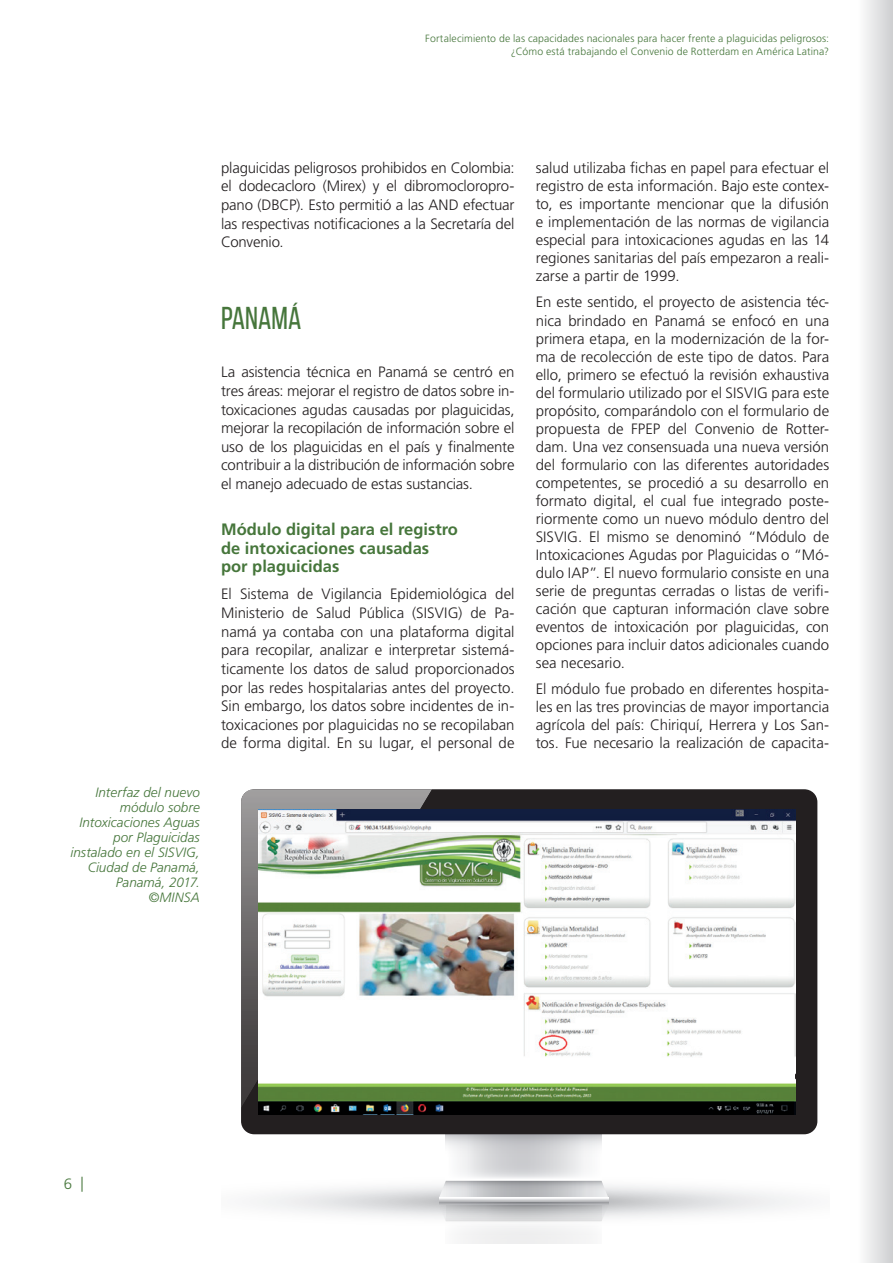
<style>
.page{position:relative;width:893px;height:1263px;background:#fff}
.page>*{position:absolute;margin:0;border:0;box-sizing:border-box;transform-origin:0 0}
.t1{font:31.5px "Bebas Neue";color:#46763b}
.t2{font:700 16.5px "Frutiger LT Std";color:#46763b}
.t3{font:300 15px/18px "Frutiger LT Std";letter-spacing:-.005em;color:#231f20;text-align:justify}
.t4{font:300 15px "Frutiger LT Std";color:#46763b}
.didascalie{font:italic 300 13.5px/15px "Frutiger LT Std";letter-spacing:.005em;color:#46763b;text-align:right}
.t5{font:300 10.5px/13.5px "Frutiger LT Std";letter-spacing:.01em;color:#46763b;text-align:right}
</style>
<div class="page">
<svg style="left:257px;top:1144px;width:541px;height:100px"></svg>
<svg style="left:446px;top:1134px;width:155px;height:47px"></svg>
<svg style="left:439px;top:1181px;width:169px;height:17px"></svg>
<svg style="left:446px;top:1181px;width:155px;height:17px;background:#c3c4c7"></svg>
<svg style="left:439px;top:1198px;width:169px;height:3px"></svg>
<div style="left:241px;top:789px;width:576px;height:345px;background:#231f20"></div>
<svg style="left:241px;top:789px;width:191px;height:319px;background:#807f80"></svg>
<img style="left:259px;top:810px;width:536px;height:304px">
<div style="left:850px;top:0;width:43px;height:1263px;background:linear-gradient(to right,#fff,#cfd0d2)"></div>
<p class="t5" style="left:425px;top:32px;width:405px">Fortalecimiento de las capacidades nacionales para hacer frente a plaguicidas peligrosos: ¿Cómo está trabajando el Convenio de Rotterdam en América Latina?</p>
<p class="t3" style="left:221px;top:159px;width:295px;line-height:18.6px">plaguicidas peligrosos prohibidos en Colombia: el dodecacloro (Mirex) y el dibromocloropro&shy;pano (DBCP). Esto permitió a las AND efectuar las respectivas notificaciones a la Secretaría del Convenio.</p>
<p class="didascalie" style="left:70px;top:785px;width:131px">Interfaz del nuevo módulo sobre<br>Intoxicaciones Aguas por Plaguicidas instalado en el SISVIG,<br>Ciudad de Panamá,<br>Panamá, 2017. ©MINSA</p>
<p class="t1" style="left:221px;top:301px;width:82px">PANAMá</p>
<p class="t3" style="left:221px;top:363px;width:295px;line-height:18.6px">La asistencia técnica en Panamá se centró en tres áreas: mejorar el registro de datos sobre in&shy;toxicaciones agudas causadas por plaguicidas, mejorar la recopilación de información sobre el uso de los plaguicidas en el país y finalmente contribuir a la distribución de información sobre el manejo adecuado de estas sustancias.</p>
<p class="t2" style="left:221px;top:519px;width:238px">Módulo digital para el registro</p>
<p class="t2" style="left:221px;top:538px;width:210px">de intoxicaciones causadas</p>
<p class="t2" style="left:221px;top:557px;width:120px">por plaguicidas</p>
<p class="t3" style="left:221px;top:585px;width:295px;line-height:18.6px">El Sistema de Vigilancia Epidemiológica del Ministerio de Salud Pública (SISVIG) de Pa&shy;namá ya contaba con una plataforma digital para recopilar, analizar e interpretar sistemá&shy;ticamente los datos de salud proporcionados por las redes hospitalarias antes del proyecto.<br>Sin embargo, los datos sobre incidentes de in&shy;toxicaciones por plaguicidas no se recopilaban de forma digital. En su lugar, el personal de</p>
<p class="t3" style="left:536px;top:159px;width:295px">salud utilizaba fichas en papel para efectuar el registro de esta información. Bajo este contex&shy;to, es importante mencionar que la difusión e implementación de las normas de vigilancia especial para intoxicaciones agudas en las 14 regiones sanitarias del país empezaron a reali&shy;zarse a partir de 1999.</p>
<p class="t3" style="left:536px;top:293px;width:295px">En este sentido, el proyecto de asistencia téc&shy;nica brindado en Panamá se enfocó en una primera etapa, en la modernización de la for&shy;ma de recolección de este tipo de datos. Para ello, primero se efectuó la revisión exhaustiva del formulario utilizado por el SISVIG para este propósito, comparándolo con el formulario de propuesta de FPEP del Convenio de Rotter&shy;dam. Una vez consensuada una nueva versión del formulario con las diferentes autoridades competentes, se procedió a su desarrollo en formato digital, el cual fue integrado poste&shy;riormente como un nuevo módulo dentro del SISVIG. El mismo se denominó “Módulo de Intoxicaciones Agudas por Plaguicidas o “Mó&shy;dulo IAP”. El nuevo formulario consiste en una serie de preguntas cerradas o listas de verifi&shy;cación que capturan información clave sobre eventos de intoxicación por plaguicidas, con opciones para incluir datos adicionales cuando sea necesario.</p>
<p class="t3" style="left:536px;top:680px;width:295px">El módulo fue probado en diferentes hospita&shy;les en las tres provincias de mayor importancia agrícola del país: Chiriquí, Herrera y Los San&shy;tos. Fue necesario la realización de capacita-</p>
<p class="t4" style="left:64px;top:1175px;width:22px">6 |</p>
</div>
